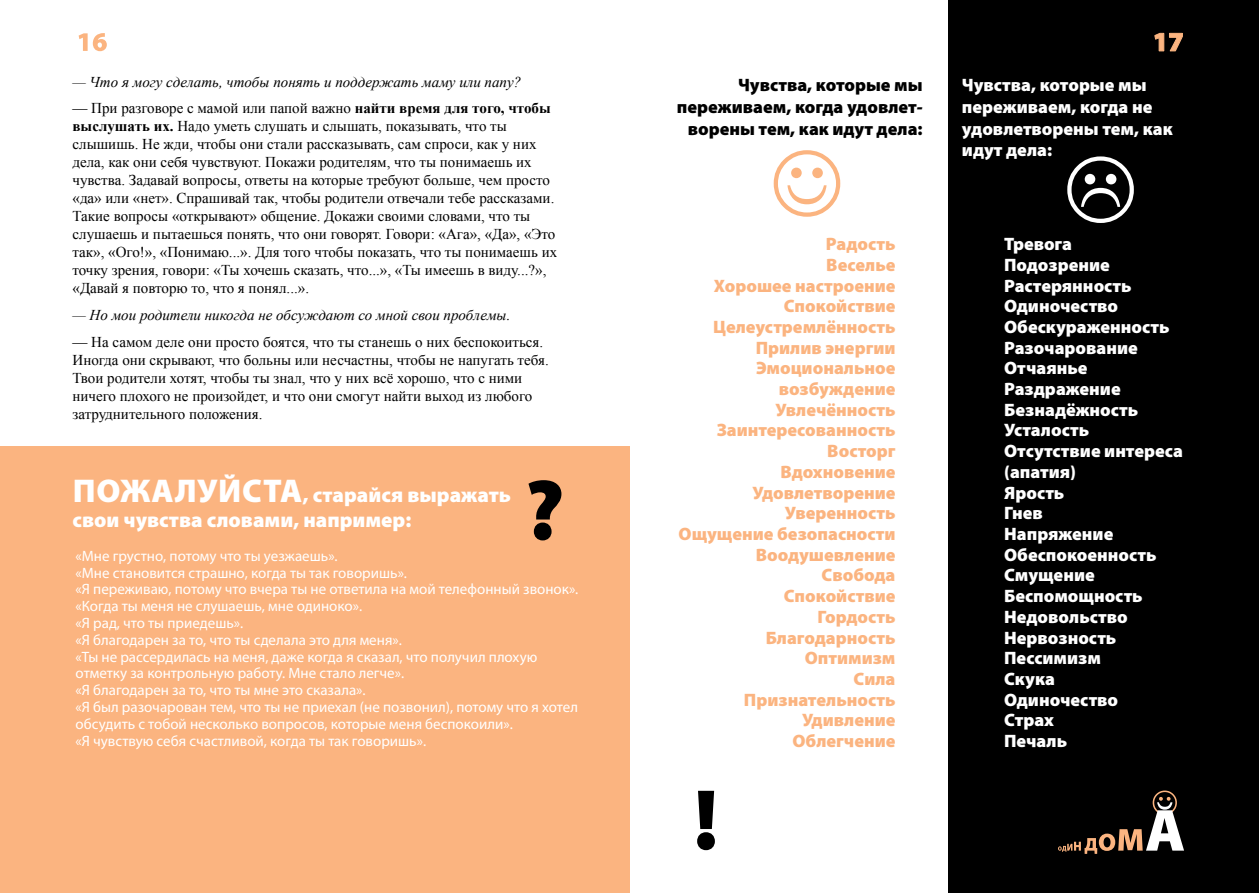
<style>
.page{position:relative;width:1259px;height:893px;background:#fff}
.page>*{position:absolute;margin:0;border:0;box-sizing:border-box;transform-origin:0 0}
.t1{font:900 21px/25.2px "Myriad Pro";color:#fff}
.t2{font:900 18px/20.7px "Myriad Pro";color:#fff}
.t3{font:900 18px/20.7px "Myriad Pro";color:#fbb480;text-align:right}
.t4{font:900 18px/21.6px "Myriad Pro";color:#000;text-align:right}
.t5{font:15px/18px "Times New Roman";color:#000}
.t6{font:15px/16.8px "Myriad Pro";color:#fff}
.t7{font:italic 15px "Times New Roman";color:#000}
.s1{font-weight:700}
.s2{font-size:33px}
</style>
<div class="page">
<div style="left:0;top:446px;width:629px;height:447px;background:#fbb480"></div>
<svg style="left:528px;top:480px;width:33px;height:60px"></svg>
<svg style="left:79px;top:33px;width:28px;height:18px"></svg>
<div style="left:948px;top:0;width:311px;height:893px;background:#000"></div>
<svg style="left:1067px;top:156px;width:66px;height:67px"></svg>
<svg style="left:697px;top:791px;width:18px;height:59px"></svg>
<svg style="left:1154px;top:33px;width:28px;height:18px"></svg>
<svg style="left:773px;top:150px;width:67px;height:67px"></svg>
<svg style="left:1058px;top:790px;width:126px;height:64px"></svg>
<p class="t7" style="left:73px;top:72px;width:450px">— Что я могу сделать, чтобы понять и поддержать маму или папу?</p>
<p class="t5" style="left:73px;top:99px;width:486px">— При разговоре с мамой или папой важно <span class="s1">найти время для того, чтобы выслушать их.</span> Надо уметь слушать и слышать, показывать, что ты слышишь. Не жди, чтобы они стали рассказывать, сам спроси, как у них дела, как они себя чувствуют. Покажи родителям, что ты понимаешь их чувства. Задавай вопросы, ответы на которые требуют больше, чем просто «да» или «нет». Спрашивай так, чтобы родители отвечали тебе рассказами.<br>Такие вопросы «открывают» общение. Докажи своими словами, что ты слушаешь и пытаешься понять, что они говорят. Говори: «Ага», «Да», «Это так», «Ого!», «Понимаю...». Для того чтобы показать, что ты понимаешь их точку зрения, говори: «Ты хочешь сказать, что...», «Ты имеешь в виду...?», «Давай я повторю то, что я понял...».</p>
<p class="t7" style="left:73px;top:305px;width:439px">— Но мои родители никогда не обсуждают со мной свои проблемы.</p>
<p class="t5" style="left:73px;top:332px;width:478px">— На самом деле они просто боятся, что ты станешь о них беспокоиться.<br>Иногда они скрывают, что больны или несчастны, чтобы не напугать тебя.<br>Твои родители хотят, чтобы ты знал, что у них всё хорошо, что с ними ничего плохого не произойдет, и что они смогут найти выход из любого затруднительного положения.</p>
<h1 class="t1" style="left:73px;top:483px;width:440px"><span class="s2">Пожалуйста</span>, старайся выражать свои чувства словами, например:</h1>
<p class="t6" style="left:76px;top:547px;width:504px">«Мне грустно, потому что ты уезжаешь».<br>«Мне становится страшно, когда ты так говоришь».<br>«Я переживаю, потому что вчера ты не ответила на мой телефонный звонок». «Когда ты меня не слушаешь, мне одиноко».<br>«Я рад, что ты приедешь».<br>«Я благодарен за то, что ты сделала это для меня».<br>«Ты не рассердилась на меня, даже когда я сказал, что получил плохую отметку за контрольную работу. Мне стало легче».<br>«Я благодарен за то, что ты мне это сказала».<br>«Я был разочарован тем, что ты не приехал (не позвонил), потому что я хотел обсудить с тобой несколько вопросов, которые меня беспокоили».<br>«Я чувствую себя счастливой, когда ты так говоришь».</p>
<p class="t4" style="left:677px;top:75px;width:247px">Чувства, которые мы переживаем, когда удовлет&shy;ворены тем, как идут дела:</p>
<p class="t2" style="left:962px;top:75px;width:212px;line-height:21.6px">Чувства, которые мы переживаем, когда не удовлетворены тем, как идут дела:</p>
<p class="t3" style="left:678px;top:234px;width:218px">Радость<br>Веселье<br>Хорошее настроение<br>Спокойствие<br>Целеустремлённость<br>Прилив энергии<br>Эмоциональное возбуждение<br>Увлечённость<br>Заинтересованность<br>Восторг<br>Вдохновение<br>Удовлетворение<br>Уверенность<br>Ощущение безопасности<br>Воодушевление<br>Свобода<br>Спокойствие<br>Гордость<br>Благодарность<br>Оптимизм<br>Сила<br>Признательность<br>Удивление<br>Облегчение</p>
<p class="t2" style="left:1004px;top:234px;width:180px">Тревога<br>Подозрение<br>Растерянность<br>Одиночество<br>Обескураженность<br>Разочарование<br>Отчаянье<br>Раздражение<br>Безнадёжность<br>Усталость<br>Отсутствие интереса (апатия)<br>Ярость<br>Гнев<br>Напряжение<br>Обеспокоенность<br>Смущение<br>Беспомощность<br>Недовольство<br>Нервозность<br>Пессимизм<br>Скука<br>Одиночество<br>Страх<br>Печаль</p>
</div>
